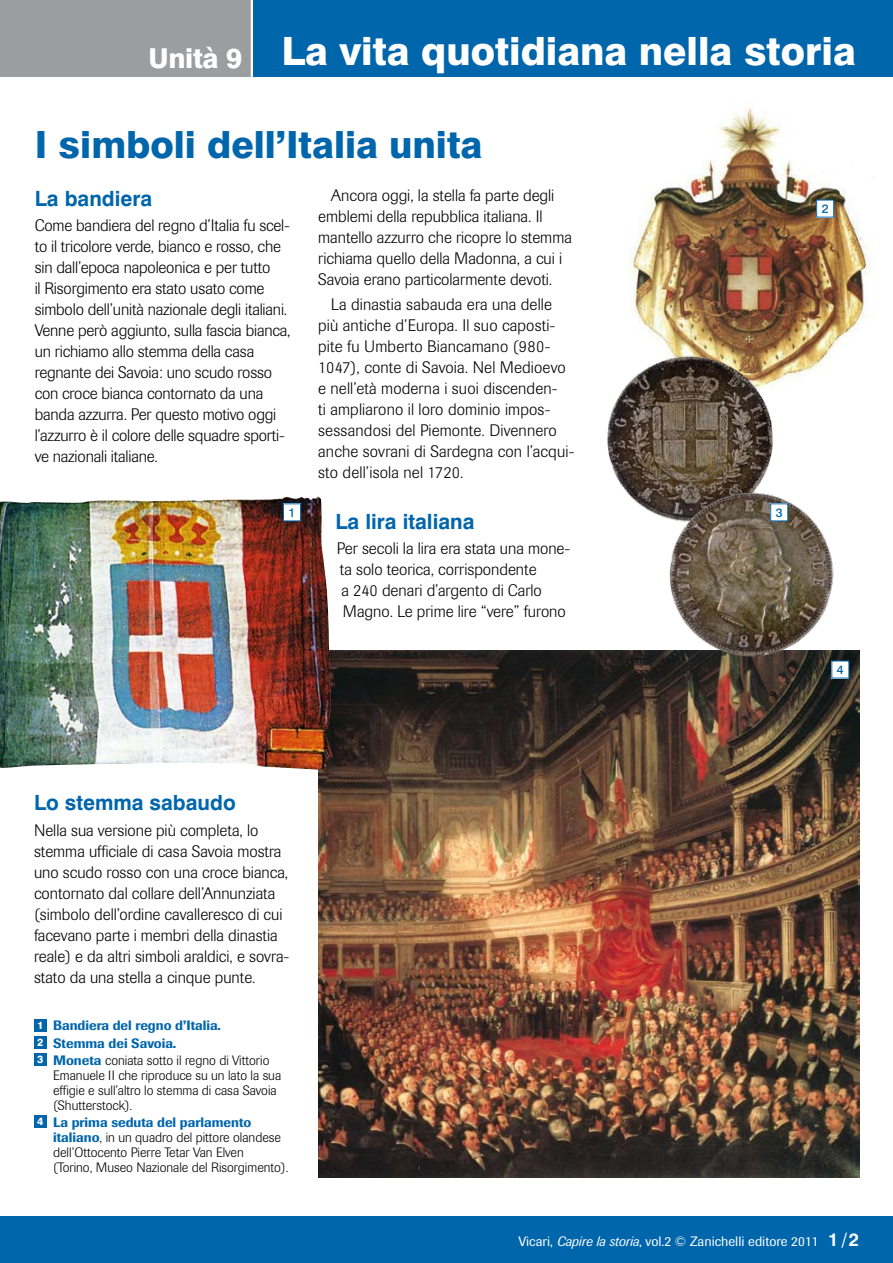
<style>
.page{position:relative;width:893px;height:1263px;background:#fff}
.page>*{position:absolute;margin:0;border:0;box-sizing:border-box;transform-origin:0 0}
.t1{font:800 39px "Swiss 721 BT";color:#fff}
.t2{font:800 37.5px "Swiss 721 BT";color:#0066ac}
.t3{font:800 27.45px "Swiss 721 BT";letter-spacing:-.01em;color:#fff}
.t4{font:700 21px "Swiss 721 BT";color:#0066ac}
.t5{font:300 16.5px/21px "Imago";color:#000}
.t6{font:300 13.5px/15px "Imago";color:#000}
.t7{font:500 13.5px/17.1px "Imago";color:#0066ac}
.t8{font:13.5px "Imago";color:#fff}
.t9{font:500 12.3px "Swiss 721 BT";color:#0066ac}
.s1{font-family:"Swiss 721 BT";font-weight:800;font-size:10.5px;color:#fff}
.s2{font-weight:300;color:#000}
.s3{font-weight:500;color:#0066ac}
.s4{font-style:italic}
.s5{font-family:"Swiss 721 BT";font-weight:700;font-size:18px}
</style>
<div class="page">
<div style="left:0;top:1216px;width:893px;height:47px;background:#0066ac"></div>
<div style="left:0;top:0;width:251px;height:77px;background:#9c9d9f"></div>
<div style="left:251px;top:0;width:642px;height:77px;background:#0066ac"></div>
<hr style="left:251px;top:0;width:2px;height:77px;background:#fff">
<img style="left:318px;top:650px;width:542px;height:528px">
<img style="left:0;top:496px;width:333px;height:274px">
<img style="left:629px;top:108px;width:242px;height:275px">
<img style="left:607px;top:355px;width:167px;height:164px">
<img style="left:668px;top:492px;width:167px;height:165px">
<div style="left:283px;top:504px;width:18px;height:17px;background:#fff"></div>
<div style="left:283px;top:504px;width:18px;height:17px;border:1px solid #0066ac"></div>
<div style="left:817px;top:200px;width:17px;height:17px;background:#fff"></div>
<div style="left:816px;top:200px;width:18px;height:17px;border:1px solid #0066ac"></div>
<div style="left:771px;top:504px;width:17px;height:17px;background:#fff"></div>
<div style="left:770px;top:504px;width:18px;height:17px;border:1px solid #0066ac"></div>
<div style="left:832px;top:661px;width:17px;height:17px;background:#fff"></div>
<div style="left:34px;top:1019px;width:13px;height:12px;background:#0066ac"></div>
<div style="left:34px;top:1036px;width:13px;height:12px;background:#0066ac"></div>
<div style="left:34px;top:1053px;width:13px;height:13px;background:#0066ac"></div>
<div style="left:34px;top:1115px;width:13px;height:13px;background:#0066ac"></div>
<h3 class="t3" style="left:148px;top:42px;width:95px">Unità 9</h3>
<h1 class="t1" style="left:281px;top:28px;width:576px">La vita quotidiana nella storia</h1>
<h2 class="t2" style="left:35px;top:122px;width:449px">I simboli dell’Italia unita</h2>
<p class="t4" style="left:35px;top:185px;width:119px">La bandiera</p>
<p class="t5" style="left:35px;top:215px;width:257px">Come bandiera del regno d’Italia fu scel&shy;to il tricolore verde, bianco e rosso, che sin dall’epoca napoleonica e per tutto<br>il Risorgimento era stato usato come simbolo dell’unità nazionale degli italiani.<br>Venne però aggiunto, sulla fascia bianca, un richiamo allo stemma della casa regnante dei Savoia: uno scudo rosso con croce bianca contornato da una banda azzurra. Per questo motivo oggi l’azzurro è il colore delle squadre sporti&shy;ve nazionali italiane.</p>
<p class="t9" style="left:289px;top:505px;width:8px">1</p>
<p class="t5" style="left:318px;top:185px;width:255px;text-indent:13px">Ancora oggi, la stella fa parte degli emblemi della repubblica italiana. Il mantello azzurro che ricopre lo stemma richiama quello della Madonna, a cui i Savoia erano particolarmente devoti.</p>
<p class="t5" style="left:318px;top:294px;width:258px;text-indent:13px">La dinastia sabauda era una delle più antiche d’Europa. Il suo caposti&shy;pite fu Umberto Biancamano (980- 1047), conte di Savoia. Nel Medioevo e nell’età moderna i suoi discenden-<br>ti ampliarono il loro dominio impos&shy;sessandosi del Piemonte. Divennero anche sovrani di Sardegna con l’acqui&shy;sto dell’isola nel 1720.</p>
<p class="t4" style="left:335px;top:509px;width:141px">La lira italiana</p>
<p class="t5" style="left:337px;top:538px;width:235px">Per secoli la lira era stata una mone&shy;ta solo teorica, corrispondente<br>a 240 denari d’argento di Carlo Magno. Le prime lire “vere” furono</p>
<p class="t4" style="left:34px;top:790px;width:203px">Lo stemma sabaudo</p>
<p class="t5" style="left:34px;top:820px;width:257px">Nella sua versione più completa, lo stemma ufficiale di casa Savoia mostra uno scudo rosso con una croce bianca, contornato dal collare dell’Annunziata (simbolo dell’ordine cavalleresco di cui facevano parte i membri della dinastia reale) e da altri simboli araldici, e sovra&shy;stato da una stella a cinque punte.</p>
<p class="t7" style="left:37px;top:1017px;width:234px"><span class="s1">1</span> Bandiera del regno d’Italia.<br><span class="s1">2</span> Stemma dei Savoia.<br><span class="s1">3</span> Moneta <span class="s2">coniata sotto il regno di Vittorio</span></p>
<p class="t6" style="left:53px;top:1068px;width:230px">Emanuele II che riproduce su un lato la sua effigie e sull’altro lo stemma di casa Savoia (Shutterstock).</p>
<p class="t6" style="left:53px;top:1115px;width:237px;text-indent:-16px"><span class="s1">4</span> <span class="s3">La prima seduta del parlamento italiano</span>, in un quadro del pittore olandese dell’Ottocento Pierre Tetar Van Elven<br>(Torino, Museo Nazionale del Risorgimento).</p>
<p class="t9" style="left:822px;top:201px;width:8px">2</p>
<p class="t9" style="left:776px;top:505px;width:8px">3</p>
<p class="t9" style="left:837px;top:662px;width:8px">4</p>
<p class="t8" style="left:518px;top:1233px;width:342px">Vicari, <span class="s4">Capire la storia</span>, vol.2 © Zanichelli editore 2011 <span class="s5">1 / 2</span></p>
</div>
